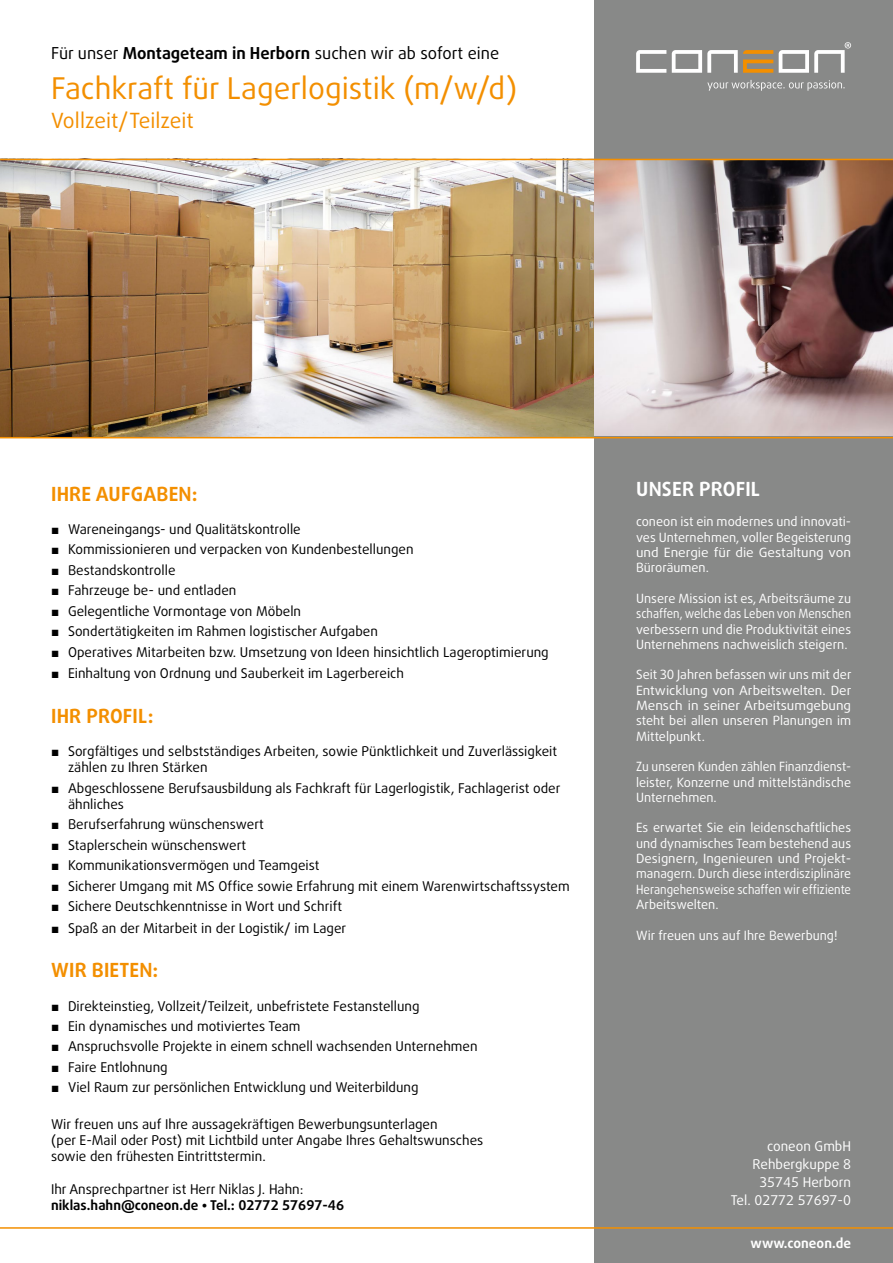
<style>
.page{position:relative;width:893px;height:1263px;background:#fff}
.page>*{position:absolute;margin:0;border:0;box-sizing:border-box;transform-origin:0 0}
.t1{font:30px "Daxline OT";color:#f38f00}
.t2{font:21px "Daxline OT";color:#f38f00}
.t3{font:700 19.5px "Daxline OT";letter-spacing:.01em;color:#f38f00}
.t4{font:700 19.5px "Daxline OT";letter-spacing:.01em;color:#fff}
.t5{font:16.5px "Daxline OT";color:#000}
.t6{font:13.5px/16.2px "Daxline OT";color:#000}
.t7{font:13.5px/18px "Daxline OT";color:#fff;text-align:right}
.t8{font:700 13.5px "Daxline OT";color:#000}
.t9{font:700 13.5px "Daxline OT";color:#fff}
.t10{font:12.75px/15.3px "Daxline OT";color:#fff;text-align:justify}
.t11{font:12.75px/15.3px "Daxline OT";color:#fff;text-align:justify;scale:.96 1}
.s1{font-weight:700}
.s2{font-family:"Arial"}
</style>
<div class="page">
<img style="left:0;top:160px;width:893px;height:277px">
<div style="left:594px;top:0;width:299px;height:159px;background:#888988"></div>
<div style="left:594px;top:437px;width:299px;height:826px;background:#888988"></div>
<hr style="left:0;top:1227px;width:893px;height:2px;background:#f38f00">
<svg style="left:636px;top:50px;width:30px;height:23px"></svg>
<svg style="left:672px;top:50px;width:101px;height:23px"></svg>
<svg style="left:779px;top:42px;width:72px;height:31px"></svg>
<svg style="left:707px;top:80px;width:138px;height:11px"></svg>
<hr style="left:0;top:159px;width:893px;height:1px;background:#f38f00">
<hr style="left:0;top:437px;width:893px;height:1px;background:#f38f00">
<p class="t5" style="left:51px;top:42px;width:450px">Für unser <span class="s1">Montageteam in Herborn</span> suchen wir ab sofort eine</p>
<h1 class="t1" style="left:51px;top:69px;width:468px">Fachkraft für Lagerlogistik (m/w/d)</h1>
<h2 class="t2" style="left:51px;top:106px;width:144px">Vollzeit/Teilzeit</h2>
<h3 class="t3" style="left:51px;top:481px;width:148px">IHRE AUFGABEN:</h3>
<p class="t6" style="left:51px;top:521px;width:251px"><span class="s2">■</span> Wareneingangs- und Qualitätskontrolle</p>
<p class="t6" style="left:51px;top:541px;width:364px"><span class="s2">■</span> Kommissionieren und verpacken von Kundenbestellungen</p>
<p class="t6" style="left:51px;top:562px;width:126px"><span class="s2">■</span> Bestandskontrolle</p>
<p class="t6" style="left:51px;top:582px;width:187px"><span class="s2">■</span> Fahrzeuge be- und entladen</p>
<p class="t6" style="left:51px;top:603px;width:252px"><span class="s2">■</span> Gelegentliche Vormontage von Möbeln</p>
<p class="t6" style="left:51px;top:623px;width:328px"><span class="s2">■</span> Sondertätigkeiten im Rahmen logistischer Aufgaben</p>
<p class="t6" style="left:51px;top:644px;width:499px"><span class="s2">■</span> Operatives Mitarbeiten bzw. Umsetzung von Ideen hinsichtlich Lageroptimierung</p>
<p class="t6" style="left:51px;top:665px;width:354px"><span class="s2">■</span> Einhaltung von Ordnung und Sauberkeit im Lagerbereich</p>
<h3 class="t3" style="left:51px;top:703px;width:104px">IHR PROFIL:</h3>
<p class="t6" style="left:68px;top:743px;width:491px;text-indent:-17px"><span class="s2">■</span> Sorgfältiges und selbstständiges Arbeiten, sowie Pünktlichkeit und Zuverlässigkeit zählen zu Ihren Stärken</p>
<p class="t6" style="left:68px;top:780px;width:494px;text-indent:-17px"><span class="s2">■</span> Abgeschlossene Berufsausbildung als Fachkraft für Lagerlogistik, Fachlagerist oder ähnliches</p>
<p class="t6" style="left:51px;top:816px;width:214px"><span class="s2">■</span> Berufserfahrung wünschenswert</p>
<p class="t6" style="left:51px;top:837px;width:197px"><span class="s2">■</span> Staplerschein wünschenswert</p>
<p class="t6" style="left:51px;top:857px;width:270px"><span class="s2">■</span> Kommunikationsvermögen und Teamgeist</p>
<p class="t6" style="left:51px;top:878px;width:520px"><span class="s2">■</span> Sicherer Umgang mit MS Office sowie Erfahrung mit einem Warenwirtschaftssystem</p>
<p class="t6" style="left:51px;top:898px;width:293px"><span class="s2">■</span> Sichere Deutschkenntnisse in Wort und Schrift</p>
<p class="t6" style="left:51px;top:920px;width:297px"><span class="s2">■</span> Spaß an der Mitarbeit in der Logistik/ im Lager</p>
<h3 class="t3" style="left:51px;top:957px;width:109px">WIR BIETEN:</h3>
<p class="t6" style="left:51px;top:998px;width:370px"><span class="s2">■</span> Direkteinstieg, Vollzeit/Teilzeit, unbefristete Festanstellung</p>
<p class="t6" style="left:51px;top:1018px;width:251px"><span class="s2">■</span> Ein dynamisches und motiviertes Team</p>
<p class="t6" style="left:51px;top:1038px;width:428px"><span class="s2">■</span> Anspruchsvolle Projekte in einem schnell wachsenden Unternehmen</p>
<p class="t6" style="left:51px;top:1059px;width:118px"><span class="s2">■</span> Faire Entlohnung</p>
<p class="t6" style="left:51px;top:1079px;width:369px"><span class="s2">■</span> Viel Raum zur persönlichen Entwicklung und Weiterbildung</p>
<p class="t6" style="left:51px;top:1116px;width:434px">Wir freuen uns auf Ihre aussagekräftigen Bewerbungsunterlagen<br>(per E-Mail oder Post) mit Lichtbild unter Angabe Ihres Gehaltswunsches sowie den frühesten Eintrittstermin.</p>
<p class="t6" style="left:51px;top:1181px;width:254px">Ihr Ansprechpartner ist Herr Niklas J. Hahn:</p>
<p class="t8" style="left:51px;top:1196px;width:295px">niklas.hahn@coneon.de • Tel.: 02772 57697-46</p>
<h3 class="t4" style="left:636px;top:476px;width:125px">UNSER PROFIL</h3>
<p class="t10" style="left:636px;top:514px;width:216px">coneon ist ein modernes und innovati&shy;ves Unternehmen, voller Begeisterung und Energie für die Gestaltung von Büroräumen.</p>
<p class="t10" style="left:636px;top:591px;width:216px">Unsere Mission ist es, Arbeitsräume zu schaffen, welche das Leben von Menschen verbessern und die Produktivität eines Unternehmens nachweislich steigern.</p>
<p class="t10" style="left:636px;top:667px;width:217px">Seit 30 Jahren befassen wir uns mit der Entwicklung von Arbeitswelten. Der Mensch in seiner Arbeitsumgebung steht bei allen unseren Planungen im Mittelpunkt.</p>
<p class="t11" style="left:636px;top:759px;width:225px">Zu unseren Kunden zählen Finanzdienst&shy;leister, Konzerne und mittelständische Unternehmen.</p>
<p class="t10" style="left:636px;top:820px;width:216px">Es erwartet Sie ein leidenschaftliches und dynamisches Team bestehend aus Designern, Ingenieuren und Projekt&shy;managern. Durch diese interdisziplinäre Herangehensweise schaffen wir effiziente Arbeitswelten.</p>
<p class="t10" style="left:636px;top:927px;width:203px">Wir freuen uns auf Ihre Bewerbung!</p>
<p class="t7" style="left:731px;top:1137px;width:122px">coneon GmbH<br>Rehbergkuppe 8<br>35745 Herborn<br>Tel. 02772 57697-0</p>
<p class="t9" style="left:751px;top:1234px;width:102px">www.coneon.de</p>
</div>
